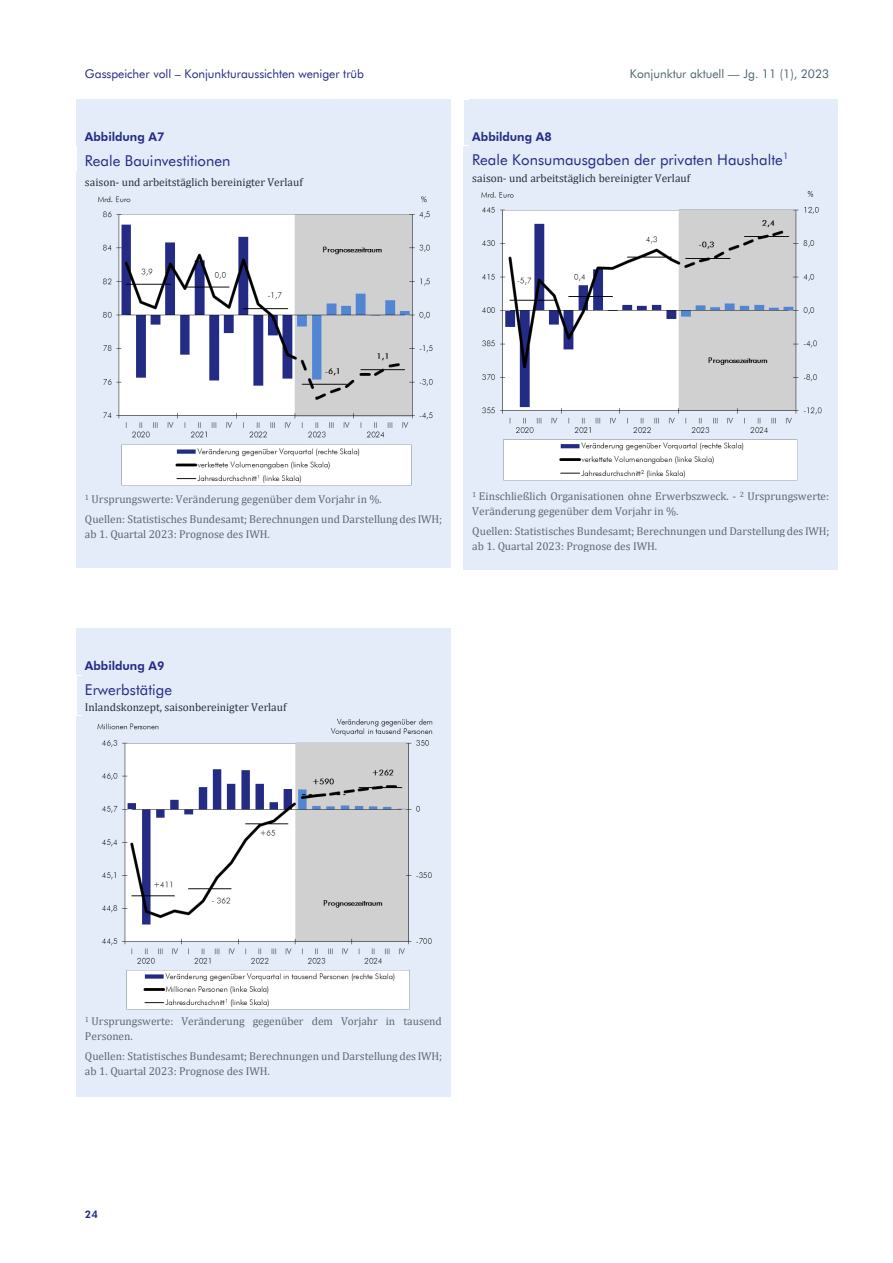
<style>
.page{position:relative;width:893px;height:1263px;background:#fff}
.page>*{position:absolute;margin:0;border:0;box-sizing:border-box;transform-origin:0 0}
.t1{font:15px "Futura BT";color:#242b84}
.t2{font:12px "Futura BT";letter-spacing:-.005em;color:#242b84}
.t3{font:800 12px "Futura BT";letter-spacing:-.005em;color:#242b84}
.t4{font:12px "Futura BT";letter-spacing:-.005em;color:#4e6471}
.t5{font:11.4px/15.1px "Cambria";color:#5f6972}
.t6{font:11.4px "Cambria";color:#28313c}
.t7{font:800 10.5px "Futura BT";color:#242b84}
</style>
<div class="page">
<div style="left:77px;top:100px;width:373px;height:23px;background:#e3ecf8"></div>
<hr style="left:77px;top:99px;width:373px;height:1px;background:#e3ecf8">
<div style="left:77px;top:123px;width:373px;height:22px;background:#e3ecf8"></div>
<hr style="left:77px;top:145px;width:373px;height:1px;background:#e3ecf8">
<div style="left:77px;top:147px;width:373px;height:24px;background:#e3ecf8"></div>
<hr style="left:83px;top:146px;width:367px;height:1px;background:#e3ecf8">
<div style="left:77px;top:172px;width:373px;height:17px;background:#e3ecf8"></div>
<hr style="left:77px;top:171px;width:373px;height:1px;background:#e3ecf8">
<svg style="left:76px;top:99px;width:7px;height:90px"></svg>
<svg style="left:450px;top:99px;width:1px;height:90px"></svg>
<div style="left:77px;top:189px;width:373px;height:299px;background:#e3ecf8"></div>
<hr style="left:76px;top:189px;width:1px;height:299px;background:#e3ecf8">
<hr style="left:450px;top:189px;width:1px;height:299px;background:#e3ecf8">
<div style="left:77px;top:488px;width:373px;height:18px;background:#e3ecf8"></div>
<div style="left:77px;top:506px;width:373px;height:19px;background:#e3ecf8"></div>
<div style="left:77px;top:525px;width:373px;height:15px;background:#e3ecf8"></div>
<div style="left:77px;top:540px;width:373px;height:11px;background:#e3ecf8"></div>
<div style="left:77px;top:551px;width:373px;height:17px;background:#e3ecf8"></div>
<hr style="left:77px;top:568px;width:373px;height:1px;background:#e3ecf8">
<svg style="left:76px;top:488px;width:1px;height:80px"></svg>
<svg style="left:450px;top:488px;width:1px;height:80px"></svg>
<div style="left:77px;top:629px;width:373px;height:23px;background:#e3ecf8"></div>
<div style="left:77px;top:652px;width:373px;height:22px;background:#e3ecf8"></div>
<hr style="left:77px;top:674px;width:373px;height:1px;background:#e3ecf8">
<div style="left:77px;top:676px;width:373px;height:22px;background:#e3ecf8"></div>
<hr style="left:83px;top:675px;width:367px;height:1px;background:#e3ecf8">
<div style="left:77px;top:698px;width:373px;height:17px;background:#e3ecf8"></div>
<hr style="left:83px;top:715px;width:367px;height:1px;background:#e3ecf8">
<div style="left:77px;top:716px;width:373px;height:297px;background:#e3ecf8"></div>
<svg style="left:76px;top:629px;width:7px;height:87px"></svg>
<svg style="left:450px;top:629px;width:1px;height:87px"></svg>
<hr style="left:76px;top:716px;width:1px;height:297px;background:#e3ecf8">
<hr style="left:450px;top:716px;width:1px;height:297px;background:#e3ecf8">
<div style="left:77px;top:1013px;width:373px;height:15px;background:#e3ecf8"></div>
<div style="left:77px;top:1028px;width:373px;height:15px;background:#e3ecf8"></div>
<div style="left:77px;top:1043px;width:373px;height:19px;background:#e3ecf8"></div>
<div style="left:77px;top:1062px;width:373px;height:15px;background:#e3ecf8"></div>
<div style="left:77px;top:1077px;width:373px;height:19px;background:#e3ecf8"></div>
<hr style="left:77px;top:1096px;width:373px;height:1px;background:#e3ecf8">
<svg style="left:76px;top:1013px;width:1px;height:84px"></svg>
<svg style="left:450px;top:1013px;width:1px;height:84px"></svg>
<div style="left:464px;top:100px;width:373px;height:23px;background:#e3ecf8"></div>
<hr style="left:470px;top:99px;width:367px;height:1px;background:#e3ecf8">
<div style="left:464px;top:123px;width:373px;height:22px;background:#e3ecf8"></div>
<hr style="left:470px;top:145px;width:367px;height:1px;background:#e3ecf8">
<div style="left:464px;top:147px;width:373px;height:22px;background:#e3ecf8"></div>
<hr style="left:464px;top:146px;width:373px;height:1px;background:#e3ecf8">
<div style="left:464px;top:169px;width:373px;height:15px;background:#e3ecf8"></div>
<svg style="left:837px;top:99px;width:1px;height:85px"></svg>
<div style="left:464px;top:184px;width:373px;height:299px;background:#e3ecf8"></div>
<hr style="left:837px;top:184px;width:1px;height:299px;background:#e3ecf8">
<div style="left:464px;top:483px;width:373px;height:20px;background:#e3ecf8"></div>
<div style="left:464px;top:503px;width:373px;height:15px;background:#e3ecf8"></div>
<div style="left:464px;top:518px;width:373px;height:19px;background:#e3ecf8"></div>
<div style="left:464px;top:537px;width:373px;height:15px;background:#e3ecf8"></div>
<div style="left:464px;top:552px;width:373px;height:17px;background:#e3ecf8"></div>
<hr style="left:464px;top:569px;width:373px;height:1px;background:#e3ecf8">
<svg style="left:837px;top:483px;width:1px;height:87px"></svg>
<img style="left:97px;top:196px;width:336px;height:290px">
<img style="left:97px;top:718px;width:336px;height:292px">
<img style="left:481px;top:191px;width:341px;height:290px">
<p class="t2" style="left:85px;top:67px;width:281px">Gasspeicher voll – Konjunkturaussichten weniger trüb</p>
<p class="t4" style="left:630px;top:67px;width:201px">Konjunktur aktuell — Jg. 11 (1), 2023</p>
<p class="t3" style="left:85px;top:129px;width:81px">Abbildung A7</p>
<p class="t1" style="left:85px;top:151px;width:147px">Reale Bauinvestitionen</p>
<p class="t6" style="left:85px;top:176px;width:219px">saison- und arbeitstäglich bereinigter Verlauf</p>
<p class="t3" style="left:472px;top:129px;width:81px">Abbildung A8</p>
<p class="t1" style="left:472px;top:150px;width:317px">Reale Konsumausgaben der privaten Haushalte<sup>1</sup></p>
<p class="t6" style="left:472px;top:171px;width:219px">saison- und arbeitstäglich bereinigter Verlauf</p>
<p class="t5" style="left:85px;top:492px;width:298px"><sup>1</sup> Ursprungswerte: Veränderung gegenüber dem Vorjahr in %.</p>
<p class="t5" style="left:85px;top:511px;width:359px">Quellen: Statistisches Bundesamt; Berechnungen und Darstellung des IWH; ab 1. Quartal 2023: Prognose des IWH.</p>
<p class="t5" style="left:472px;top:489px;width:358px"><sup>1</sup> Einschließlich Organisationen ohne Erwerbszweck. - <sup>2</sup> Ursprungswerte:<br>Veränderung gegenüber dem Vorjahr in %.</p>
<p class="t5" style="left:472px;top:523px;width:359px">Quellen: Statistisches Bundesamt; Berechnungen und Darstellung des IWH; ab 1. Quartal 2023: Prognose des IWH.</p>
<p class="t3" style="left:85px;top:658px;width:81px">Abbildung A9</p>
<p class="t1" style="left:85px;top:680px;width:89px">Erwerbstätige</p>
<p class="t6" style="left:85px;top:700px;width:203px">Inlandskonzept, saisonbereinigter Verlauf</p>
<p class="t5" style="left:85px;top:1014px;width:358px"><sup>1</sup> Ursprungswerte: Veränderung gegenüber dem Vorjahr in tausend<br>Personen.</p>
<p class="t5" style="left:85px;top:1048px;width:359px">Quellen: Statistisches Bundesamt; Berechnungen und Darstellung des IWH; ab 1. Quartal 2023: Prognose des IWH.</p>
<p class="t7" style="left:85px;top:1208px;width:14px">24</p>
</div>
